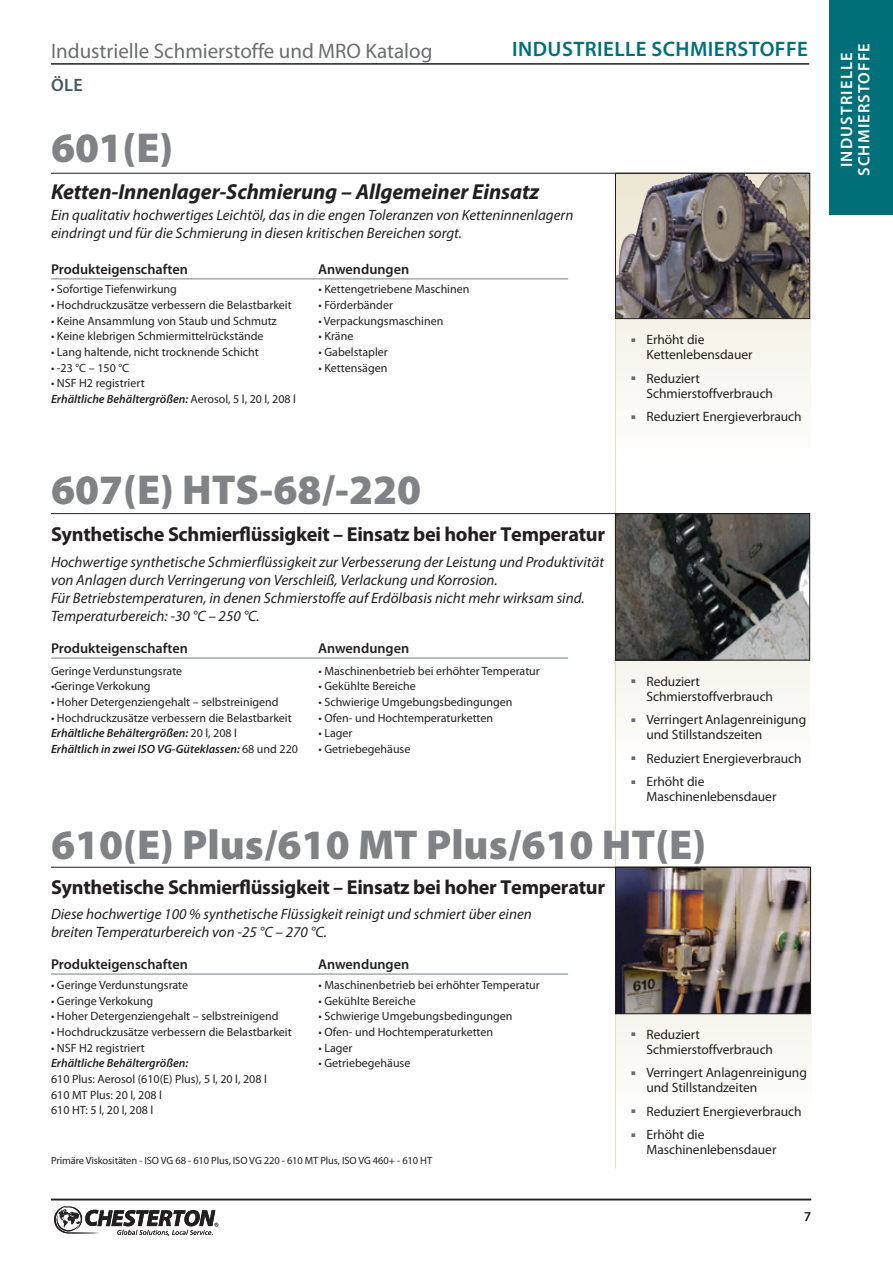
<style>
.page{position:relative;width:893px;height:1263px;background:#fff}
.page>*{position:absolute;margin:0;border:0;box-sizing:border-box;transform-origin:0 0}
.t1{font:900 42px "Myriad Pro";color:#808285}
.t2{font:italic 700 21.75px "Myriad Pro";letter-spacing:-.005em;color:#231f20}
.t3{font:21px "Myriad Pro";color:#6c6d70}
.t4{font:600 21px "Myriad Pro";letter-spacing:.02em;color:#006f7a}
.t5{font:700 20.25px "Myriad Pro";letter-spacing:-.015em;color:#231f20}
.t6{font:600 18px "Myriad Pro";color:#475865}
.t7{font:600 16.5px/17.2px "Myriad Pro";letter-spacing:.07em;color:#fff;text-align:center}
.t8{font:italic 15px/18px "Myriad Pro";color:#231f20}
.t9{font:600 14.25px "Myriad Pro";color:#231f20}
.t10{font:13.5px/15px "Myriad Pro";letter-spacing:-.005em;color:#231f20}
.t11{font:12px/15.6px "Myriad Pro";color:#231f20}
.t12{font:italic 600 12px/15.6px "Myriad Pro";color:#231f20}
.t13{font:10.5px "Myriad Pro";letter-spacing:-.01em;color:#231f20}
.s1{font-weight:600;font-style:italic}
.s2{font-weight:400;font-style:normal}
</style>
<div class="page">
<div style="left:829px;top:0;width:64px;height:215px;background:#006f7a"></div>
<svg style="left:54px;top:1205px;width:164px;height:31px"></svg>
<hr style="left:51px;top:1199px;width:760px;height:1px;background:#231f20">
<div style="left:615px;top:867px;width:196px;height:318px;background:linear-gradient(to right,#fcfcf9,#fcfcf9)"></div>
<div style="left:615px;top:514px;width:195px;height:319px;background:linear-gradient(to right,#f9f9f7,#fafaf8)"></div>
<svg style="left:616px;top:175px;width:194px;height:225px"></svg>
<hr style="left:615px;top:173px;width:1px;height:995px;background:#e4dec4">
<img style="left:670px;top:175px;width:101px;height:13px">
<div style="left:615px;top:173px;width:195px;height:146px;border:1px solid #231f20"></div>
<img style="left:617px;top:515px;width:191px;height:143px">
<div style="left:615px;top:513px;width:195px;height:147px;border:1px solid #231f20"></div>
<img style="left:617px;top:869px;width:192px;height:143px">
<div style="left:615px;top:867px;width:196px;height:147px;border:1px solid #231f20"></div>
<hr style="left:51px;top:63px;width:758px;height:2px;background:#231f20">
<hr style="left:51px;top:278px;width:517px;height:1px;background:#727f8a">
<hr style="left:51px;top:173px;width:758px;height:1px;background:#231f20">
<hr style="left:51px;top:658px;width:517px;height:1px;background:#727f8a">
<hr style="left:51px;top:513px;width:758px;height:1px;background:#231f20">
<hr style="left:51px;top:974px;width:517px;height:1px;background:#727f8a">
<hr style="left:51px;top:867px;width:759px;height:1px;background:#231f20">
<h3 class="t3" style="left:51px;top:38px;width:383px">Industrielle Schmierstoffe und MRO Katalog</h3>
<h3 class="t4" style="left:512px;top:36px;width:297px">INDUSTRIELLE SCHMIERSTOFFE</h3>
<h3 class="t6" style="left:51px;top:73px;width:33px">ÖLE</h3>
<h1 class="t1" style="left:51px;top:120px;width:124px">601(E)</h1>
<h2 class="t2" style="left:51px;top:178px;width:490px">Ketten-Innenlager-Schmierung – Allgemeiner Einsatz</h2>
<p class="t8" style="left:51px;top:205px;width:524px">Ein qualitativ hochwertiges Leichtöl, das in die engen Toleranzen von Ketteninnenlagern eindringt und für die Schmierung in diesen kritischen Bereichen sorgt.</p>
<p class="t9" style="left:51px;top:260px;width:138px">Produkteigenschaften</p>
<p class="t9" style="left:318px;top:260px;width:93px">Anwendungen</p>
<p class="t11" style="left:51px;top:281px;width:127px">• Sofortige Tiefenwirkung</p>
<p class="t11" style="left:51px;top:297px;width:242px">• Hochdruckzusätze verbessern die Belastbarkeit</p>
<p class="t11" style="left:51px;top:313px;width:227px">• Keine Ansammlung von Staub und Schmutz</p>
<p class="t11" style="left:51px;top:328px;width:214px">• Keine klebrigen Schmiermittelrückstände</p>
<p class="t11" style="left:51px;top:344px;width:209px">• Lang haltende, nicht trocknende Schicht</p>
<p class="t11" style="left:51px;top:360px;width:80px">• -23 °C – 150 °C</p>
<p class="t11" style="left:51px;top:375px;width:247px">• NSF H2 registriert<br><span class="s1">Erhältliche Behältergrößen:</span> Aerosol, 5 l, 20 l, 208 l</p>
<p class="t11" style="left:318px;top:281px;width:152px">• Kettengetriebene Maschinen</p>
<p class="t11" style="left:318px;top:297px;width:76px">• Förderbänder</p>
<p class="t11" style="left:318px;top:313px;width:126px">• Verpackungsmaschinen</p>
<p class="t11" style="left:318px;top:328px;width:36px">• Kräne</p>
<p class="t11" style="left:318px;top:344px;width:71px">• Gabelstapler</p>
<p class="t11" style="left:318px;top:360px;width:70px">• Kettensägen</p>
<h1 class="t1" style="left:51px;top:462px;width:372px">607(E) HTS-68/-220</h1>
<h3 class="t5" style="left:51px;top:521px;width:556px">Synthetische Schmierflüssigkeit – Einsatz bei hoher Temperatur</h3>
<p class="t8" style="left:51px;top:552px;width:555px">Hochwertige synthetische Schmierflüssigkeit zur Verbesserung der Leistung und Produktivität von Anlagen durch Verringerung von Verschleiß, Verlackung und Korrosion.<br>Für Betriebstemperaturen, in denen Schmierstoffe auf Erdölbasis nicht mehr wirksam sind.<br>Temperaturbereich: -30 °C – 250 °C.</p>
<p class="t9" style="left:51px;top:640px;width:138px">Produkteigenschaften</p>
<p class="t9" style="left:318px;top:640px;width:93px">Anwendungen</p>
<p class="t11" style="left:51px;top:663px;width:133px">Geringe Verdunstungsrate</p>
<p class="t11" style="left:51px;top:678px;width:101px">•Geringe Verkokung</p>
<p class="t11" style="left:51px;top:694px;width:229px">• Hoher Detergenziengehalt – selbstreinigend</p>
<p class="t12" style="left:51px;top:710px;width:248px"><span class="s2">• Hochdruckzusätze verbessern die Belastbarkeit<br></span>Erhältliche Behältergrößen: <span class="s2">20 l, 208 l<br></span>Erhältlich in zwei ISO VG-Güteklassen: <span class="s2">68 und 220</span></p>
<p class="t11" style="left:318px;top:663px;width:223px">• Maschinenbetrieb bei erhöhter Temperatur</p>
<p class="t11" style="left:318px;top:678px;width:99px">• Gekühlte Bereiche</p>
<p class="t11" style="left:318px;top:694px;width:195px">• Schwierige Umgebungsbedingungen</p>
<p class="t11" style="left:318px;top:710px;width:176px">• Ofen- und Hochtemperaturketten</p>
<p class="t11" style="left:318px;top:725px;width:36px">• Lager</p>
<p class="t11" style="left:318px;top:741px;width:93px">• Getriebegehäuse</p>
<p class="t10" style="left:646px;top:332px;width:108px;text-indent:-15px"><sup>■</sup> Erhöht die<br>Kettenlebensdauer</p>
<p class="t10" style="left:646px;top:370px;width:128px;text-indent:-15px"><sup>■</sup> Reduziert<br>Schmierstoffverbrauch</p>
<p class="t10" style="left:632px;top:409px;width:172px"><sup>■</sup> Reduziert Energieverbrauch</p>
<p class="t10" style="left:646px;top:673px;width:128px;text-indent:-15px"><sup>■</sup> Reduziert<br>Schmierstoffverbrauch</p>
<p class="t10" style="left:646px;top:712px;width:161px;text-indent:-15px"><sup>■</sup> Verringert Anlagenreinigung und Stillstandszeiten</p>
<p class="t10" style="left:632px;top:750px;width:172px"><sup>■</sup> Reduziert Energieverbrauch</p>
<p class="t10" style="left:646px;top:774px;width:131px;text-indent:-15px"><sup>■</sup> Erhöht die<br>Maschinenlebensdauer</p>
<h1 class="t1" style="left:51px;top:817px;width:657px">610(E) Plus/610 MT Plus/610 HT(E)</h1>
<h3 class="t5" style="left:51px;top:873px;width:556px">Synthetische Schmierflüssigkeit – Einsatz bei hoher Temperatur</h3>
<p class="t8" style="left:51px;top:905px;width:482px">Diese hochwertige 100 % synthetische Flüssigkeit reinigt und schmiert über einen breiten Temperaturbereich von -25 °C – 270 °C.</p>
<p class="t9" style="left:51px;top:956px;width:138px">Produkteigenschaften</p>
<p class="t9" style="left:318px;top:956px;width:93px">Anwendungen</p>
<p class="t11" style="left:51px;top:977px;width:139px">• Geringe Verdunstungsrate</p>
<p class="t11" style="left:51px;top:993px;width:104px">• Geringe Verkokung</p>
<p class="t11" style="left:51px;top:1008px;width:229px">• Hoher Detergenziengehalt – selbstreinigend</p>
<p class="t11" style="left:51px;top:1024px;width:242px">• Hochdruckzusätze verbessern die Belastbarkeit</p>
<p class="t11" style="left:51px;top:1040px;width:95px">• NSF H2 registriert</p>
<p class="t12" style="left:51px;top:1055px;width:139px">Erhältliche Behältergrößen:</p>
<p class="t11" style="left:51px;top:1071px;width:217px">610 Plus: Aerosol (610(E) Plus), 5 l, 20 l, 208 l<br>610 MT Plus: 20 l, 208 l<br>610 HT: 5 l, 20 l, 208 l</p>
<p class="t11" style="left:318px;top:977px;width:223px">• Maschinenbetrieb bei erhöhter Temperatur</p>
<p class="t11" style="left:318px;top:993px;width:99px">• Gekühlte Bereiche</p>
<p class="t11" style="left:318px;top:1008px;width:195px">• Schwierige Umgebungsbedingungen</p>
<p class="t11" style="left:318px;top:1024px;width:176px">• Ofen- und Hochtemperaturketten</p>
<p class="t11" style="left:318px;top:1040px;width:36px">• Lager</p>
<p class="t11" style="left:318px;top:1055px;width:93px">• Getriebegehäuse</p>
<p class="t13" style="left:51px;top:1153px;width:383px">Primäre Viskositäten - ISO VG 68 - 610 Plus, ISO VG 220 - 610 MT Plus, ISO VG 460+ - 610 HT</p>
<p class="t10" style="left:646px;top:1026px;width:128px;text-indent:-15px"><sup>■</sup> Reduziert<br>Schmierstoffverbrauch</p>
<p class="t10" style="left:646px;top:1065px;width:162px;text-indent:-15px"><sup>■</sup> Verringert Anlagenreinigung und Stillstandzeiten</p>
<p class="t10" style="left:632px;top:1103px;width:172px"><sup>■</sup> Reduziert Energieverbrauch</p>
<p class="t10" style="left:646px;top:1127px;width:131px;text-indent:-15px"><sup>■</sup> Erhöht die<br>Maschinenlebensdauer</p>
<p class="t10" style="left:804px;top:1208px;width:8px">7</p>
<h3 class="t7" style="left:838px;top:176px;width:134px;rotate:-90deg">INDUSTRIELLE<br>SCHMIERSTOFFE</h3>
</div>
